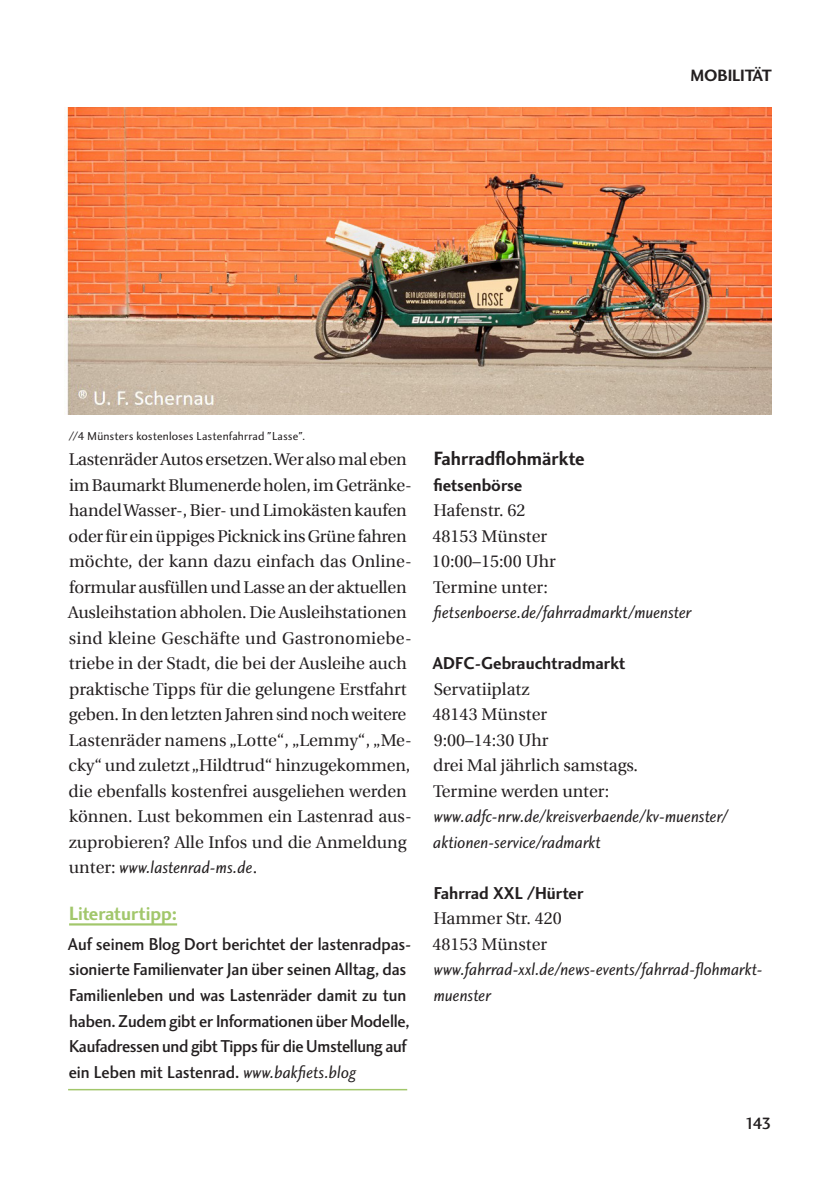
<style>
.page{position:relative;width:840px;height:1191px;background:#fff}
.page>*{position:absolute;margin:0;border:0;box-sizing:border-box;transform-origin:0 0}
._02_haupttext_-_zwis{font:700 20px "Charlotte Sans Std";color:#231f20;scale:.95 1}
._03_kasten___übersch{font:700 20px "Charlotte Sans Std";letter-spacing:-.005em;color:#a2c76b;scale:.95 1}
._03_kasten_-_hauptte{font:500 17.8px/25.6px "Charlotte Sans Std";letter-spacing:-.005em;color:#231f20;scale:.95 1}
._02_haupttext_-_flie{font:italic 17.8px "Charlotte Sans Std";color:#231f20;scale:.95 1}
._02_haupttext_-_flie-2{font:700 17.8px "Charlotte Sans Std";color:#231f20;scale:.95 1}
._02_haupttext_-_flie-3{font:17px/25.6px "Utopia";color:#231f20}
.t1{font:700 17px "Charlotte Sans Std";letter-spacing:-.005em;color:#231f20}
.t2{font:500 17px "Charlotte Sans Std";color:#231f20}
._04_abb___beschriftu{font:12px "Charlotte Sans Std";letter-spacing:.01em;color:#231f20}
.s1{font-family:"Utopia";font-style:normal;font-size:17px}
.s2{font-weight:400;font-style:italic}
</style>
<div class="page">
<hr style="left:69px;top:923px;width:108px;height:2px;background:#a2c76b">
<hr style="left:68px;top:1089px;width:339px;height:1px;background:#a2c76b">
<img style="left:64px;top:108px;width:707px;height:306px">
<p class="t1" style="left:690px;top:66px;width:83px">Mobilität</p>
<p class="_04_abb___beschriftu" style="left:69px;top:429px;width:238px">//4 Münsters kostenloses Lastenfahrrad "Lasse".</p>
<p class="_02_haupttext_-_flie-3" style="left:68px;top:447px;width:345px">Lastenräder Autos ersetzen. Wer also mal eben im Baumarkt Blumenerde holen, im Getränke&shy;handel Wasser-, Bier- und Limokästen kaufen oder für ein üppiges Picknick ins Grüne fahren möchte, der kann dazu einfach das Online&shy;formular ausfüllen und Lasse an der aktuellen Ausleihstation abholen. Die Ausleihstationen sind kleine Geschäfte und Gastronomiebe&shy;triebe in der Stadt, die bei der Ausleihe auch praktische Tipps für die gelungene Erstfahrt geben. In den letzten Jahren sind noch weitere Lastenräder namens „Lotte“, „Lemmy“, „Me&shy;cky“ und zuletzt „Hildtrud“ hinzugekommen, die ebenfalls kostenfrei ausgeliehen werden können. Lust bekommen ein Lastenrad aus&shy;zuprobieren? Alle Infos und die Anmeldung</p>
<p class="_02_haupttext_-_flie" style="left:69px;top:858px;width:200px"><span class="s1">unter:</span> www.lastenrad-ms.de<span class="s1">.</span></p>
<p class="_03_kasten___übersch" style="left:69px;top:902px;width:115px">Literaturtipp:</p>
<p class="_03_kasten_-_hauptte" style="left:68px;top:931px;width:363px">Auf seinem Blog Dort berichtet der lastenradpas&shy;sionierte Familienvater Jan über seinen Alltag, das Familienleben und was Lastenräder damit zu tun haben. Zudem gibt er Informationen über Modelle, Kaufadressen und gibt Tipps für die Umstellung auf ein Leben mit Lastenrad. <span class="s2">www.bakfiets.blog</span></p>
<p class="_02_haupttext_-_zwis" style="left:433px;top:447px;width:160px">Fahrradflohmärkte</p>
<p class="_02_haupttext_-_flie-2" style="left:433px;top:474px;width:95px">fietsenbörse</p>
<p class="_02_haupttext_-_flie-3" style="left:433px;top:498px;width:93px">Hafenstr. 62</p>
<p class="_02_haupttext_-_flie-3" style="left:432px;top:523px;width:116px">48153 Münster</p>
<p class="_02_haupttext_-_flie-3" style="left:432px;top:549px;width:125px">10:00–15:00 Uhr</p>
<p class="_02_haupttext_-_flie-3" style="left:433px;top:574px;width:116px">Termine unter:</p>
<p class="_02_haupttext_-_flie" style="left:433px;top:602px;width:272px">fietsenboerse.de/fahrradmarkt/muenster</p>
<p class="_02_haupttext_-_flie-2" style="left:432px;top:653px;width:205px">ADFC-Gebrauchtradmarkt</p>
<p class="_02_haupttext_-_flie-3" style="left:433px;top:676px;width:97px">Servatiiplatz</p>
<p class="_02_haupttext_-_flie-3" style="left:432px;top:702px;width:116px">48143 Münster</p>
<p class="_02_haupttext_-_flie-3" style="left:433px;top:727px;width:116px">9:00–14:30 Uhr</p>
<p class="_02_haupttext_-_flie-3" style="left:433px;top:753px;width:206px">drei Mal jährlich samstags.</p>
<p class="_02_haupttext_-_flie-3" style="left:433px;top:778px;width:178px">Termine werden unter:</p>
<p class="_02_haupttext_-_flie" style="left:433px;top:807px;width:312px">www.adfc-nrw.de/kreisverbaende/kv-muenster/</p>
<p class="_02_haupttext_-_flie" style="left:433px;top:832px;width:178px">aktionen-service/radmarkt</p>
<p class="_02_haupttext_-_flie-2" style="left:433px;top:882px;width:159px">Fahrrad XXL /Hürter</p>
<p class="_02_haupttext_-_flie-3" style="left:433px;top:906px;width:130px">Hammer Str. 420</p>
<p class="_02_haupttext_-_flie-3" style="left:432px;top:931px;width:116px">48153 Münster</p>
<p class="_02_haupttext_-_flie" style="left:433px;top:960px;width:347px">www.fahrrad-xxl.de/news-events/fahrrad-flohmarkt-</p>
<p class="_02_haupttext_-_flie" style="left:433px;top:985px;width:62px">muenster</p>
<p class="t2" style="left:744px;top:1113px;width:28px">143</p>
</div>
